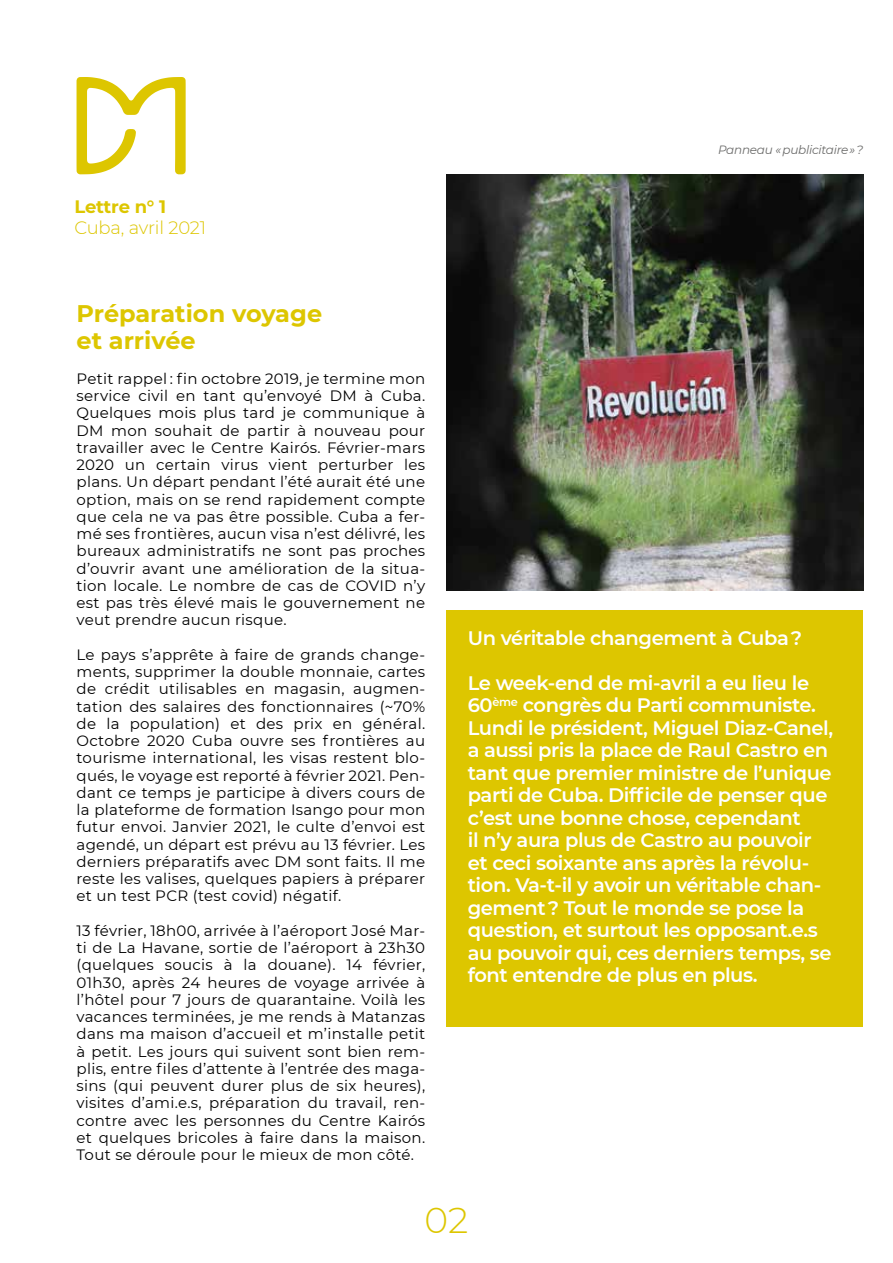
<style>
.page{position:relative;width:893px;height:1263px;background:#fff}
.page>*{position:absolute;margin:0;border:0;box-sizing:border-box;transform-origin:0 0}
.t1{font:300 36px "Montserrat";color:#ddc600}
.t2{font:700 24px/27px "Montserrat";color:#ddc600}
.t3{font:600 19.5px/22.5px "Montserrat";letter-spacing:-.02em;color:#fff}
.t4{font:300 18px "Montserrat";letter-spacing:-.01em;color:#ddc600}
.t5{font:700 18px "Montserrat";letter-spacing:-.015em;color:#ddc600}
.t6{font:15px/17.2px "Montserrat";letter-spacing:.02em;color:#000;text-align:justify}
.t7{font:italic 12px "Montserrat";letter-spacing:-.02em;color:#6b6b6a}
</style>
<div class="page">
<img style="left:446px;top:174px;width:417px;height:417px">
<svg style="left:77px;top:77px;width:109px;height:97px"></svg>
<div style="left:446px;top:610px;width:417px;height:417px;background:#ddc600"></div>
<p class="t5" style="left:74px;top:194px;width:93px">Lettre n° 1</p>
<p class="t4" style="left:74px;top:215px;width:133px">Cuba, avril 2021</p>
<h2 class="t2" style="left:77px;top:299px;width:247px">Préparation voyage et arrivée</h2>
<p class="t6" style="left:77px;top:369px;width:350px">Petit rappel : fin octobre 2019, je termine mon service civil en tant qu’envoyé DM à Cuba.<br>Quelques mois plus tard je communique à DM mon souhait de partir à nouveau pour travailler avec le Centre Kairós. Février-mars 2020 un certain virus vient perturber les plans. Un départ pendant l’été aurait été une option, mais on se rend rapidement compte que cela ne va pas être possible. Cuba a fer&shy;mé ses frontières, aucun visa n’est délivré, les bureaux administratifs ne sont pas proches d’ouvrir avant une amélioration de la situa&shy;tion locale. Le nombre de cas de COVID n’y est pas très élevé mais le gouvernement ne veut prendre aucun risque.</p>
<p class="t6" style="left:77px;top:645px;width:350px">Le pays s’apprête à faire de grands change&shy;ments, supprimer la double monnaie, cartes de crédit utilisables en magasin, augmen&shy;tation des salaires des fonctionnaires (~70% de la population) et des prix en général.<br>Octobre 2020 Cuba ouvre ses frontières au tourisme international, les visas restent blo&shy;qués, le voyage est reporté à février 2021. Pen&shy;dant ce temps je participe à divers cours de la plateforme de formation Isango pour mon futur envoi. Janvier 2021, le culte d’envoi est agendé, un départ est prévu au 13 février. Les derniers préparatifs avec DM sont faits. Il me reste les valises, quelques papiers à préparer et un test PCR (test covid) négatif.</p>
<p class="t6" style="left:77px;top:921px;width:350px">13 février, 18h00, arrivée à l’aéroport José Mar&shy;ti de La Havane, sortie de l’aéroport à 23h30 (quelques soucis à la douane). 14 février, 01h30, après 24 heures de voyage arrivée à l’hôtel pour 7 jours de quarantaine. Voilà les vacances terminées, je me rends à Matanzas dans ma maison d’accueil et m’installe petit à petit. Les jours qui suivent sont bien rem&shy;plis, entre files d’attente à l’entrée des maga&shy;sins (qui peuvent durer plus de six heures), visites d’ami.e.s, préparation du travail, ren&shy;contre avec les personnes du Centre Kairós et quelques bricoles à faire dans la maison.<br>Tout se déroule pour le mieux de mon côté.</p>
<p class="t7" style="left:718px;top:141px;width:147px">Panneau « publicitaire » ?</p>
<h3 class="t3" style="left:468px;top:626px;width:336px">Un véritable changement à Cuba ?</h3>
<p class="t3" style="left:468px;top:671px;width:367px">Le week-end de mi-avril a eu lieu le 60<sup>ème</sup> congrès du Parti communiste.<br>Lundi le président, Miguel Diaz-Canel, a aussi pris la place de Raul Castro en tant que premier ministre de l’unique parti de Cuba. Difficile de penser que c’est une bonne chose, cependant<br>il n’y aura plus de Castro au pouvoir et ceci soixante ans après la révolu&shy;tion. Va-t-il y avoir un véritable chan&shy;gement ? Tout le monde se pose la question, et surtout les opposant.e.s au pouvoir qui, ces derniers temps, se font entendre de plus en plus.</p>
<h1 class="t1" style="left:424px;top:1196px;width:45px">02</h1>
</div>
